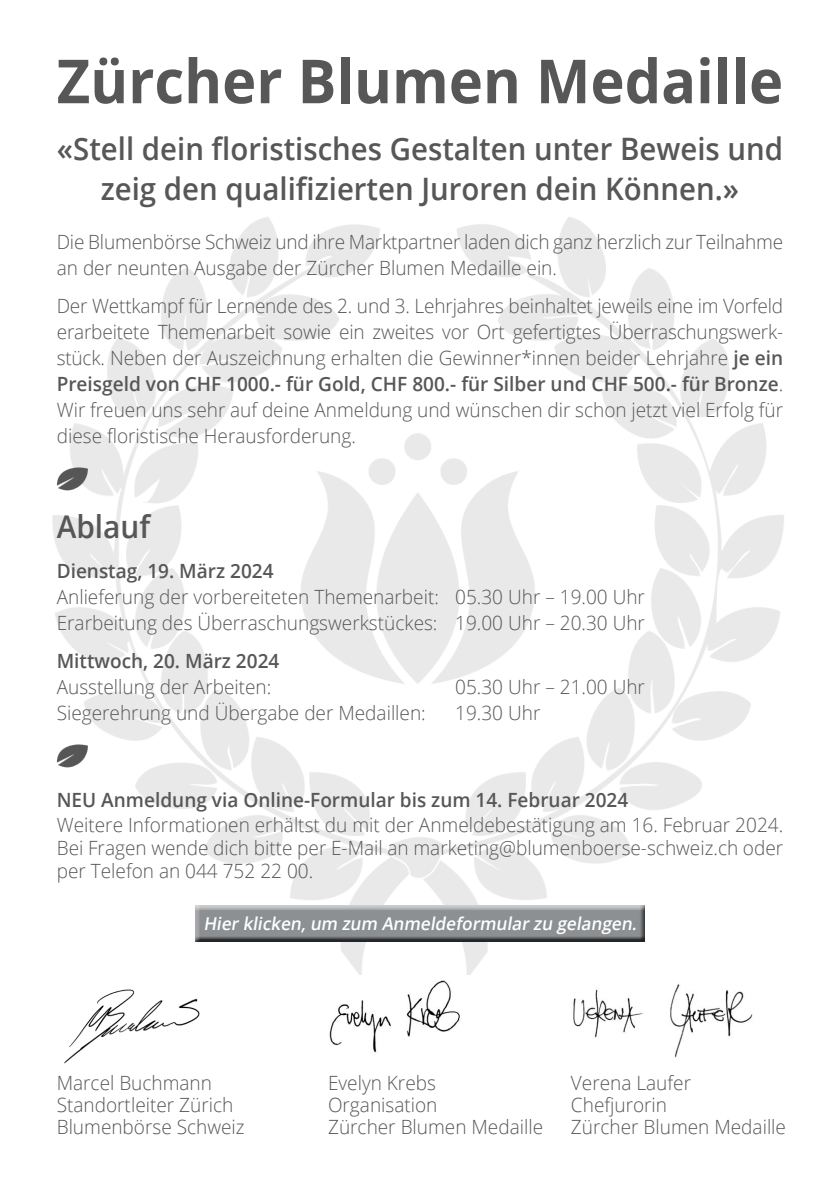
<style>
.page{position:relative;width:840px;height:1191px;background:#fff}
.page>*{position:absolute;margin:0;border:0;box-sizing:border-box;transform-origin:0 0}
.t1{font:700 60.8px "Open Sans";color:#585758;scale:.95 1}
.t2{font:600 31.4px "Open Sans";color:#585758;scale:.95 1}
.t3{font:600 31px/39.8px "Open Sans";color:#585758;text-align:center;scale:.95 1}
.t4{font:300 19.6px/26px "Open Sans";color:#585758}
.t5{font:600 19.6px "Open Sans";color:#585758}
.t6{font:italic 600 17.6px "Open Sans";color:#fff}
.s1{font-weight:600}
</style>
<div class="page">
<img style="left:52px;top:217px;width:732px;height:758px">
<img style="left:52px;top:967px;width:172px;height:97px">
<img style="left:57px;top:466px;width:31px;height:24px">
<img style="left:57px;top:743px;width:31px;height:24px">
<img style="left:329px;top:980px;width:131px;height:73px">
<img style="left:573px;top:984px;width:180px;height:74px">
<div style="left:189px;top:899px;width:460px;height:46px;background:#fff;opacity:.75"></div>
<div style="left:190px;top:901px;width:460px;height:47px;background:#000;opacity:.75"></div>
<h1 class="t1" style="left:57px;top:38px;width:765px">Zürcher Blumen Medaille</h1>
<h3 class="t3" style="left:57px;top:129px;width:765px">«Stell dein floristisches Gestalten unter Beweis und zeig den qualifizierten Juroren dein Können.»</h3>
<p class="t4" style="left:57px;top:228px;width:727px">Die Blumenbörse Schweiz und ihre Marktpartner laden dich ganz herzlich zur Teilnahme an der neunten Ausgabe der Zürcher Blumen Medaille ein.</p>
<p class="t4" style="left:57px;top:292px;width:727px;text-align:justify">Der Wettkampf für Lernende des 2. und 3. Lehrjahres beinhaltet jeweils eine im Vorfeld erarbeitete Themenarbeit sowie ein zweites vor Ort gefertigtes Überraschungswerk&shy;stück. Neben der Auszeichnung erhalten die Gewinner*innen beider Lehrjahre <span class="s1">je ein Preisgeld von CHF 1000.- für Gold, CHF 800.- für Silber und CHF 500.- für Bronze</span>.<br>Wir freuen uns sehr auf deine Anmeldung und wünschen dir schon jetzt viel Erfolg für diese floristische Herausforderung.</p>
<h2 class="t2" style="left:57px;top:505px;width:100px">Ablauf</h2>
<p class="t5" style="left:57px;top:557px;width:218px">Dienstag, 19. März 2024</p>
<p class="t4" style="left:57px;top:583px;width:589px">Anlieferung der vorbereiteten Themenarbeit: 05.30 Uhr – 19.00 Uhr<br>Erarbeitung des Überraschungswerkstückes: 19.00 Uhr – 20.30 Uhr</p>
<p class="t5" style="left:57px;top:647px;width:224px">Mittwoch, 20. März 2024</p>
<p class="t4" style="left:57px;top:673px;width:216px">Ausstellung der Arbeiten:</p>
<p class="t4" style="left:455px;top:673px;width:191px">05.30 Uhr – 21.00 Uhr</p>
<p class="t4" style="left:57px;top:699px;width:370px">Siegerehrung und Übergabe der Medaillen:</p>
<p class="t4" style="left:455px;top:699px;width:87px">19.30 Uhr</p>
<p class="t5" style="left:57px;top:786px;width:572px">NEU Anmeldung via Online-Formular bis zum 14. Februar 2024</p>
<p class="t4" style="left:57px;top:813px;width:727px;line-height:23px;text-align:justify">Weitere Informationen erhältst du mit der Anmeldebestätigung am 16. Februar 2024.<br>Bei Fragen wende dich bitte per E-Mail an marketing@blumenboerse-schweiz.ch oder per Telefon an 044 752 22 00.</p>
<p class="t6" style="left:203px;top:911px;width:438px">Hier klicken,um zum Anmeldeformular zu gelangen.</p>
<p class="t4" style="left:57px;top:1071px;width:189px;line-height:22px">Marcel Buchmann<br>Standortleiter Zürich<br>Blumenbörse Schweiz</p>
<p class="t4" style="left:328px;top:1071px;width:216px;line-height:22px">Evelyn Krebs<br>Organisation<br>Zürcher Blumen Medaille</p>
<p class="t4" style="left:570px;top:1071px;width:216px;line-height:22px">Verena Laufer<br>Chefjurorin<br>Zürcher Blumen Medaille</p>
</div>
